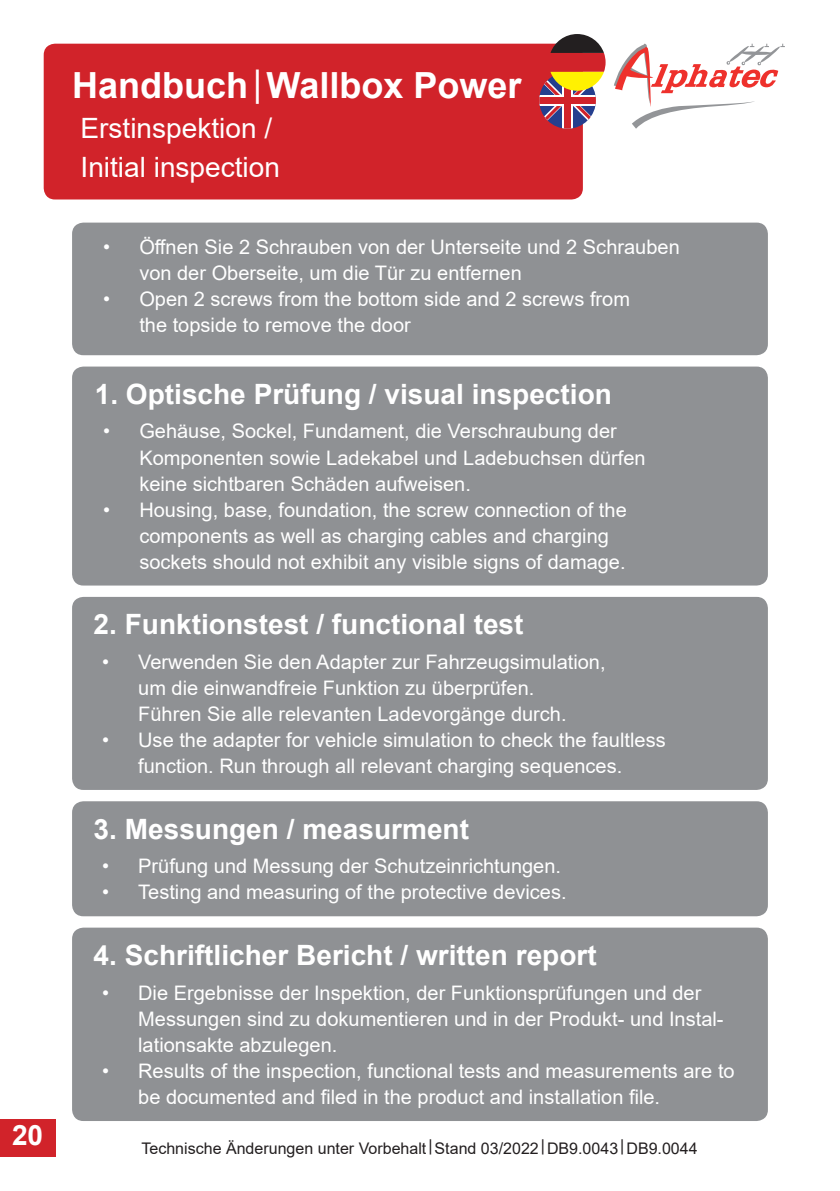
<style>
.page{position:relative;width:840px;height:1191px;background:#fff}
.page>*{position:absolute;margin:0;border:0;box-sizing:border-box;transform-origin:0 0}
.t1{font:700 36px "Arial";color:#fff}
.t2{font:700 28px "Arial";color:#fff}
.t3{font:28px/39.2px "Arial";color:#fff}
.t4{font:20px/26px "Arial";color:#fff}
.t5{font:16px "Arial";color:#231f20}
.s1{font-weight:400}
</style>
<div class="page">
<div style="left:44px;top:44px;width:538px;height:155px;background:#d1232a;border-radius:11px"></div>
<svg style="left:614px;top:44px;width:170px;height:85px"></svg>
<div style="left:0;top:1119px;width:55px;height:38px;background:#d1232a"></div>
<div style="left:72px;top:223px;width:695px;height:132px;background:#8f9194;border-radius:11px"></div>
<div style="left:72px;top:366px;width:695px;height:219px;background:#8f9194;border-radius:11px"></div>
<div style="left:72px;top:597px;width:695px;height:193px;background:#8f9194;border-radius:11px"></div>
<div style="left:72px;top:801px;width:695px;height:115px;background:#8f9194;border-radius:11px"></div>
<div style="left:72px;top:927px;width:695px;height:194px;background:#8f9194;border-radius:11px"></div>
<svg style="left:539px;top:72px;width:56px;height:57px"></svg>
<svg style="left:562px;top:123px;width:10px;height:6px"></svg>
<div style="left:539px;top:97px;width:56px;height:6px;background:#d1232a"></div>
<div style="left:564px;top:72px;width:6px;height:57px;background:#d1232a"></div>
<svg style="left:541px;top:34px;width:64px;height:89px"></svg>
<h2 class="t2" style="left:12px;top:1115px;width:33px">20</h2>
<h1 class="t1" style="left:72px;top:60px;width:451px">Handbuch<span class="s1">|</span>Wallbox Power</h1>
<h2 class="t3" style="left:81px;top:108px;width:201px">Erstinspektion /<br>Initial inspection</h2>
<p class="t4" style="left:139px;top:234px;width:541px;text-indent:-36px">• Öffnen Sie 2 Schrauben von der Unterseite und 2 Schrauben von der Oberseite, um die Tür zu entfernen</p>
<p class="t4" style="left:139px;top:286px;width:492px;text-indent:-36px">• Open 2 screws from the bottom side and 2 screws from the topside to remove the door</p>
<h2 class="t2" style="left:95px;top:374px;width:518px">1. Optische Prüfung / visual inspection</h2>
<p class="t4" style="left:139px;top:418px;width:507px;text-indent:-36px">• Gehäuse, Sockel, Fundament, die Verschraubung der<br>Komponenten sowie Ladekabel und Ladebuchsen dürfen keine sichtbaren Schäden aufweisen.</p>
<p class="t4" style="left:139px;top:496px;width:488px;text-indent:-36px">• Housing, base, foundation, the screw connection of the components as well as charging cables and charging sockets should not exhibit any visible signs of damage.</p>
<h2 class="t2" style="left:94px;top:605px;width:431px">2. Funktionstest / functional test</h2>
<p class="t4" style="left:138px;top:648px;width:468px;text-indent:-36px">• Verwenden Sie den Adapter zur Fahrzeugsimulation, um die einwandfreie Funktion zu überprüfen.<br>Führen Sie alle relevanten Ladevorgänge durch.</p>
<p class="t4" style="left:102px;top:726px;width:564px;text-align:center">• Use the adapter for vehicle simulation to check the faultless function. Run through all relevant charging sequences.</p>
<h2 class="t2" style="left:94px;top:809px;width:377px">3. Messungen / measurment</h2>
<p class="t4" style="left:102px;top:853px;width:460px">• Prüfung und Messung der Schutzeinrichtungen.</p>
<p class="t4" style="left:102px;top:879px;width:465px">• Testing and measuring of the protective devices.</p>
<h2 class="t2" style="left:94px;top:935px;width:504px">4. Schriftlicher Bericht / written report</h2>
<p class="t4" style="left:138px;top:979px;width:586px;text-indent:-36px">• Die Ergebnisse der Inspektion, der Funktionsprüfungen und der<br>Messungen sind zu dokumentieren und in der Produkt- und Instal&shy;lationsakte abzulegen.</p>
<p class="t4" style="left:138px;top:1057px;width:597px;text-indent:-36px">• Results of the inspection, functional tests and measurements are to be documented and filed in the product and installation file.</p>
<p class="t5" style="left:141px;top:1136px;width:557px">Technische Änderungen unter Vorbehalt|Stand 03/2022|DB9.0043|DB9.0044</p>
</div>
